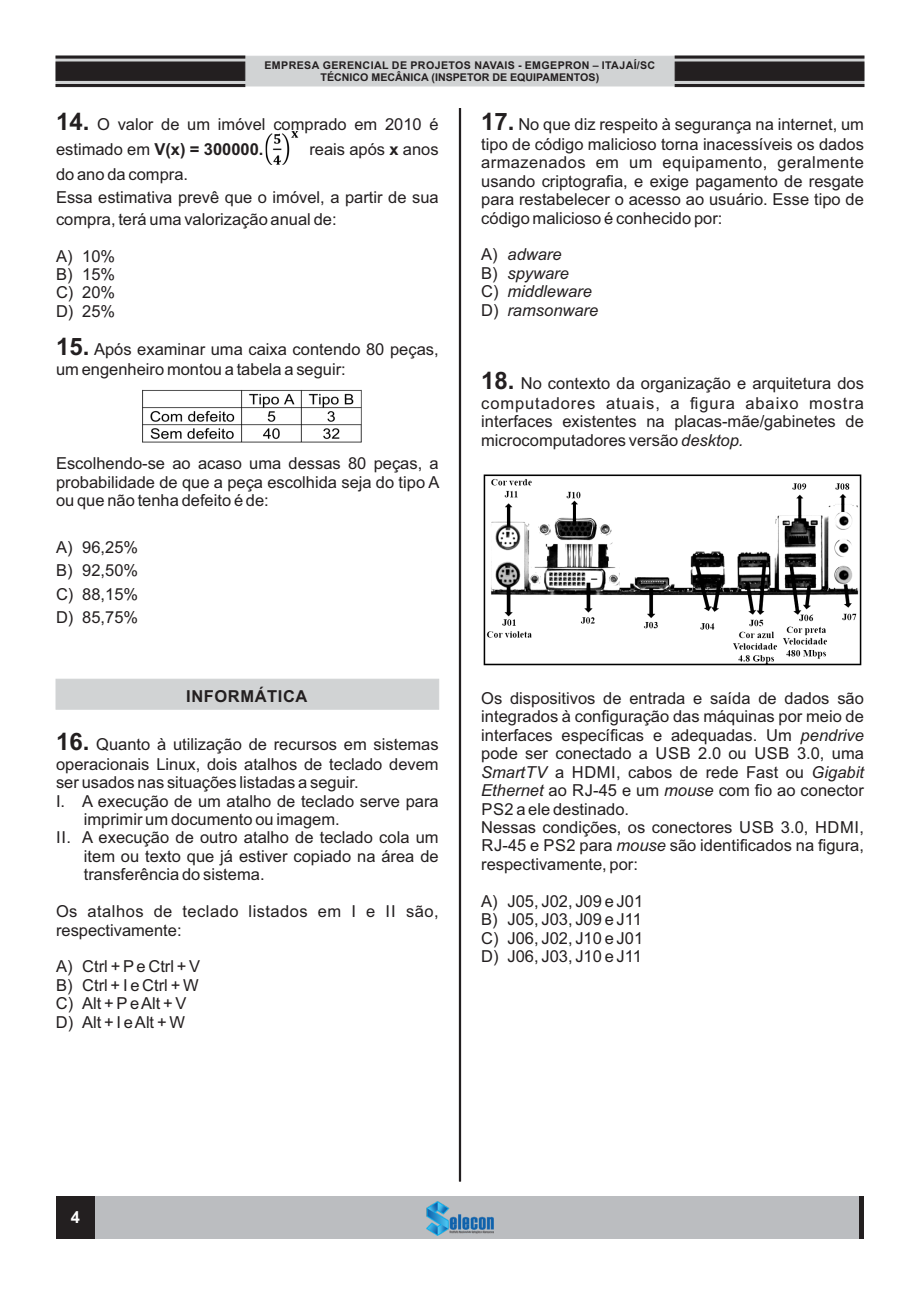
<style>
.page{position:relative;width:920px;height:1290px;background:#fff}
.page>*{position:absolute;margin:0;border:0;box-sizing:border-box;transform-origin:0 0}
.t1{font:16.5px/18.5px "Arial";color:#231f20}
.t2{font:16.5px/18.5px "Arial";letter-spacing:.03em;color:#231f20}
.t3{font:italic 16.5px/18.5px "Arial";color:#231f20}
.t4{font:700 16.5px "Arial";letter-spacing:.035em;color:#231f20}
.t5{font:700 16.5px "Arial";color:#fff}
.t6{font:700 10.65px/11.9px "Arial";letter-spacing:.025em;color:#231f20;text-align:center}
.s1{font-weight:700;font-size:24px}
.s2{font-weight:700}
.s3{font-style:normal}
.s4{font-style:italic}
</style>
<div class="page">
<hr style="left:459px;top:108px;width:2px;height:1073px;background:#231f20">
<img style="left:266px;top:131px;width:33px;height:34px">
<div style="left:55px;top:678px;width:385px;height:32px;background:#d1d3d4"></div>
<img style="left:483px;top:474px;width:379px;height:192px">
<img style="left:142px;top:390px;width:220px;height:53px">
<div style="left:56px;top:1196px;width:808px;height:42px;background:#bbbdc0"></div>
<img style="left:426px;top:1201px;width:68px;height:34px">
<div style="left:859px;top:1196px;width:5px;height:42px;background:#231f20"></div>
<div style="left:56px;top:1196px;width:38px;height:42px;background:#231f20"></div>
<svg style="left:55px;top:55px;width:810px;height:32px;background:#929192"></svg>
<p class="t6" style="left:264px;top:60px;width:392px">EMPRESA GERENCIAL DE PROJETOS NAVAIS - EMGEPRON – ITAJAÍ/SC<br>TÉCNICO MECÂNICA (INSPETOR DE EQUIPAMENTOS)</p>
<p class="t1" style="left:56px;top:113px;width:384px;line-height:25.5px"><span class="s1">14.</span> O valor de um imóvel comprado em 2010 é estimado em <span class="s2">V(x) = 300000.</span></p>
<p class="t1" style="left:309px;top:142px;width:131px">reais após <span class="s2">x</span> anos</p>
<p class="t1" style="left:56px;top:164px;width:384px;line-height:23.4px">do ano da compra.<br>Essa estimativa prevê que o imóvel, a partir de sua</p>
<p class="t1" style="left:56px;top:211px;width:282px">compra, terá uma valorização anual de:</p>
<p class="t1" style="left:56px;top:248px;width:61px;text-align:justify">A) 10% B) 15% C) 20% D) 25%</p>
<p class="t1" style="left:56px;top:341px;width:384px;line-height:20px"><span class="s1">15.</span> Após examinar uma caixa contendo 80 peças, um engenheiro montou a tabela a seguir:</p>
<p class="t1" style="left:56px;top:456px;width:385px;text-align:justify">Escolhendo-se ao acaso uma dessas 80 peças, a probabilidade de que a peça escolhida seja do tipo A ou que não tenha defeito é de:</p>
<p class="t1" style="left:56px;top:537px;width:84px;line-height:23.4px;text-align:justify">A) 96,25% B) 92,50% C) 88,15% D) 85,75%</p>
<p class="t4" style="left:186px;top:690px;width:123px">INFORMÁTICA</p>
<p class="t1" style="left:56px;top:735px;width:384px;line-height:20px"><span class="s1">16.</span> Quanto à utilização de recursos em sistemas operacionais Linux, dois atalhos de teclado devem</p>
<p class="t1" style="left:56px;top:775px;width:304px">ser usados nas situações listadas a seguir.</p>
<p class="t1" style="left:56px;top:793px;width:384px">I. A execução de um atalho de teclado serve para</p>
<p class="t1" style="left:84px;top:811px;width:257px">imprimir um documento ou imagem.</p>
<p class="t1" style="left:56px;top:830px;width:384px">II. A execução de outro atalho de teclado cola um</p>
<p class="t1" style="left:84px;top:848px;width:356px">item ou texto que já estiver copiado na área de</p>
<p class="t1" style="left:84px;top:867px;width:182px">transferência do sistema.</p>
<p class="t2" style="left:56px;top:904px;width:384px">Os atalhos de teclado listados em I e II são, respectivamente:</p>
<p class="t1" style="left:56px;top:959px;width:146px">A) Ctrl + Pe Ctrl + V<br>B) Ctrl + I e Ctrl + W<br>C) Alt + Pe Alt + V<br>D) Alt + I e Alt + W</p>
<p class="t1" style="left:481px;top:116px;width:384px;line-height:20px"><span class="s1">17.</span> No que diz respeito à segurança na internet, um tipo de código malicioso torna inacessíveis os dados</p>
<p class="t1" style="left:481px;top:155px;width:384px;text-align:justify">armazenados em um equipamento, geralmente usando criptografia, e exige pagamento de resgate para restabelecer o acesso ao usuário. Esse tipo de código malicioso é conhecido por:</p>
<p class="t3" style="left:481px;top:247px;width:119px"><span class="s3">A)</span> adware<br><span class="s3">B)</span> spyware<br><span class="s3">C)</span> middleware<br><span class="s3">D)</span> ramsonware</p>
<p class="t1" style="left:481px;top:375px;width:384px;line-height:20px"><span class="s1">18.</span> No contexto da organização e arquitetura dos computadores atuais, a figura abaixo mostra</p>
<p class="t1" style="left:481px;top:414px;width:384px">interfaces existentes na placas-mãe/gabinetes de microcomputadores versão <span class="s4">desktop.</span></p>
<p class="t1" style="left:481px;top:690px;width:384px">Os dispositivos de entrada e saída de dados são integrados à configuração das máquinas por meio de interfaces específicas e adequadas. Um <span class="s4">pendrive </span>pode ser conectado a USB 2.0 ou USB 3.0, uma <span class="s4">SmartTV</span> a HDMI, cabos de rede Fast ou <span class="s4">Gigabit Ethernet</span> ao RJ-45 e um <span class="s4">mouse</span> com fio ao conector PS2 a ele destinado.<br>Nessas condições, os conectores USB 3.0, HDMI, RJ-45 e PS2 para <span class="s4">mouse</span> são identificados na figura, respectivamente, por:</p>
<p class="t1" style="left:481px;top:893px;width:164px;text-align:justify">A) J05, J02, J09 e J01<br>B) J05, J03, J09 e J11<br>C) J06, J02, J10 e J01<br>D) J06, J03, J10 e J11</p>
<p class="t5" style="left:71px;top:1211px;width:11px">4</p>
</div>
